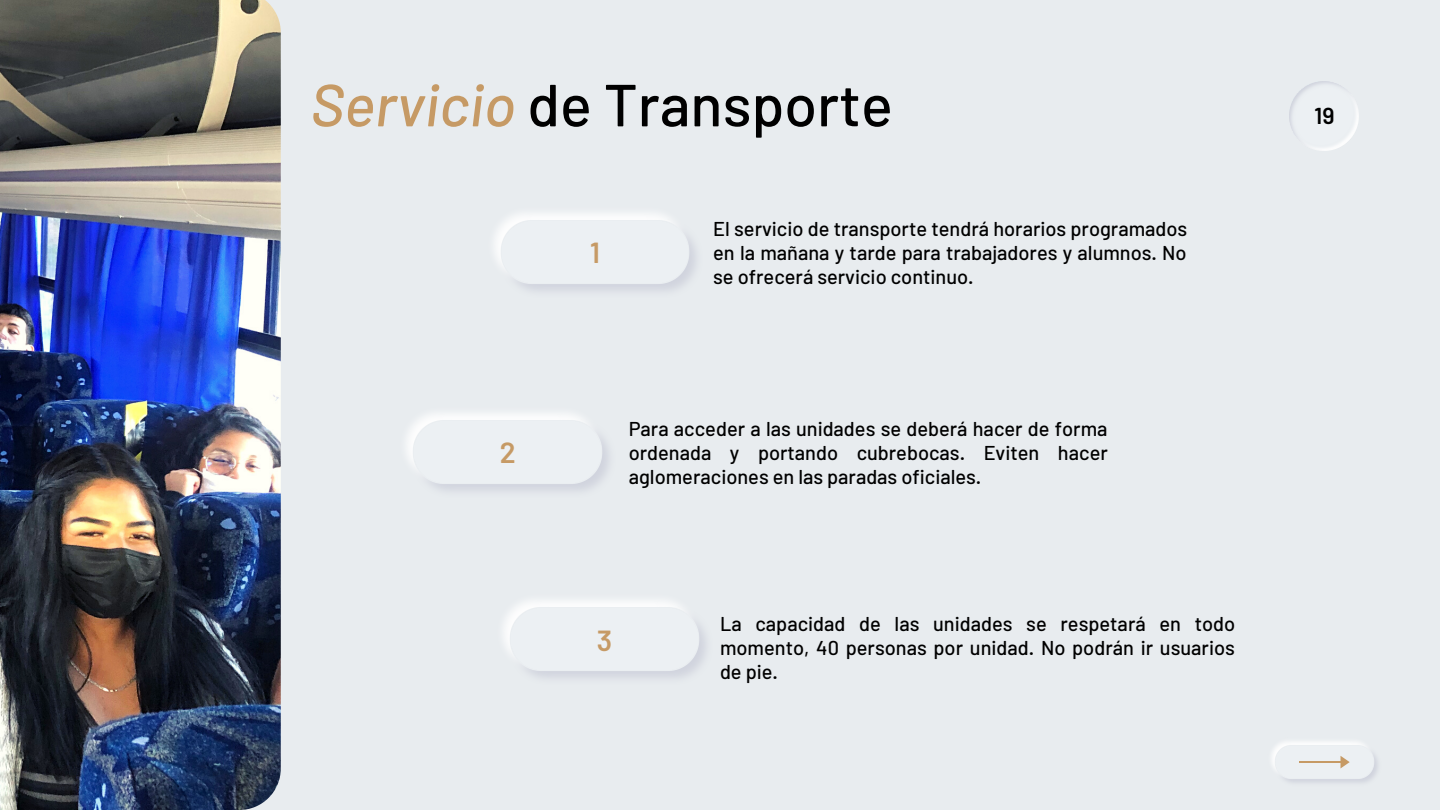
<style>
.page{position:relative;width:1440px;height:810px;background:#e8ecef}
.page>*{position:absolute;margin:0;border:0;box-sizing:border-box;transform-origin:0 0}
.t1{font:500 59.3px "Barlow";color:#000}
.t2{font:600 29px "Barlow";color:#c69a65}
.t3{font:600 23px "Barlow";color:#000}
.t4{font:500 20px/24px "Barlow";color:#000;text-align:justify}
.s1{font-style:italic;color:#c69a65}
</style>
<div class="page">
<img style="left:0;top:0;width:281px;height:810px">
<img style="left:1272px;top:741px;width:106px;height:42px">
<hr style="left:1299px;top:761px;width:43px;height:2px;background:#c69a65">
<svg style="left:1341px;top:756px;width:9px;height:12px"></svg>
<img style="left:1290px;top:81px;width:69px;height:69px">
<img style="left:494px;top:213px;width:202px;height:78px">
<img style="left:406px;top:413px;width:203px;height:78px">
<img style="left:503px;top:600px;width:203px;height:78px">
<h1 class="t1" style="left:310px;top:67px;width:584px"><span class="s1">Servicio</span> de Transporte</h1>
<h2 class="t2" style="left:500px;top:434px;width:17px">2</h2>
<h2 class="t2" style="left:590px;top:234px;width:11px">1</h2>
<p class="t4" style="left:713px;top:216px;width:476px">El servicio de transporte tendrá horarios programados en la mañana y tarde para trabajadores y alumnos. No se ofrecerá servicio continuo.</p>
<p class="t4" style="left:629px;top:416px;width:481px">Para acceder a las unidades se deberá hacer de forma ordenada y portando cubrebocas. Eviten hacer aglomeraciones en las paradas oficiales.</p>
<h2 class="t2" style="left:597px;top:622px;width:17px">3</h2>
<p class="t4" style="left:720px;top:611px;width:517px">La capacidad de las unidades se respetará en todo momento, 40 personas por unidad. No podrán ir usuarios de pie.</p>
<p class="t3" style="left:1315px;top:101px;width:21px">19</p>
</div>
